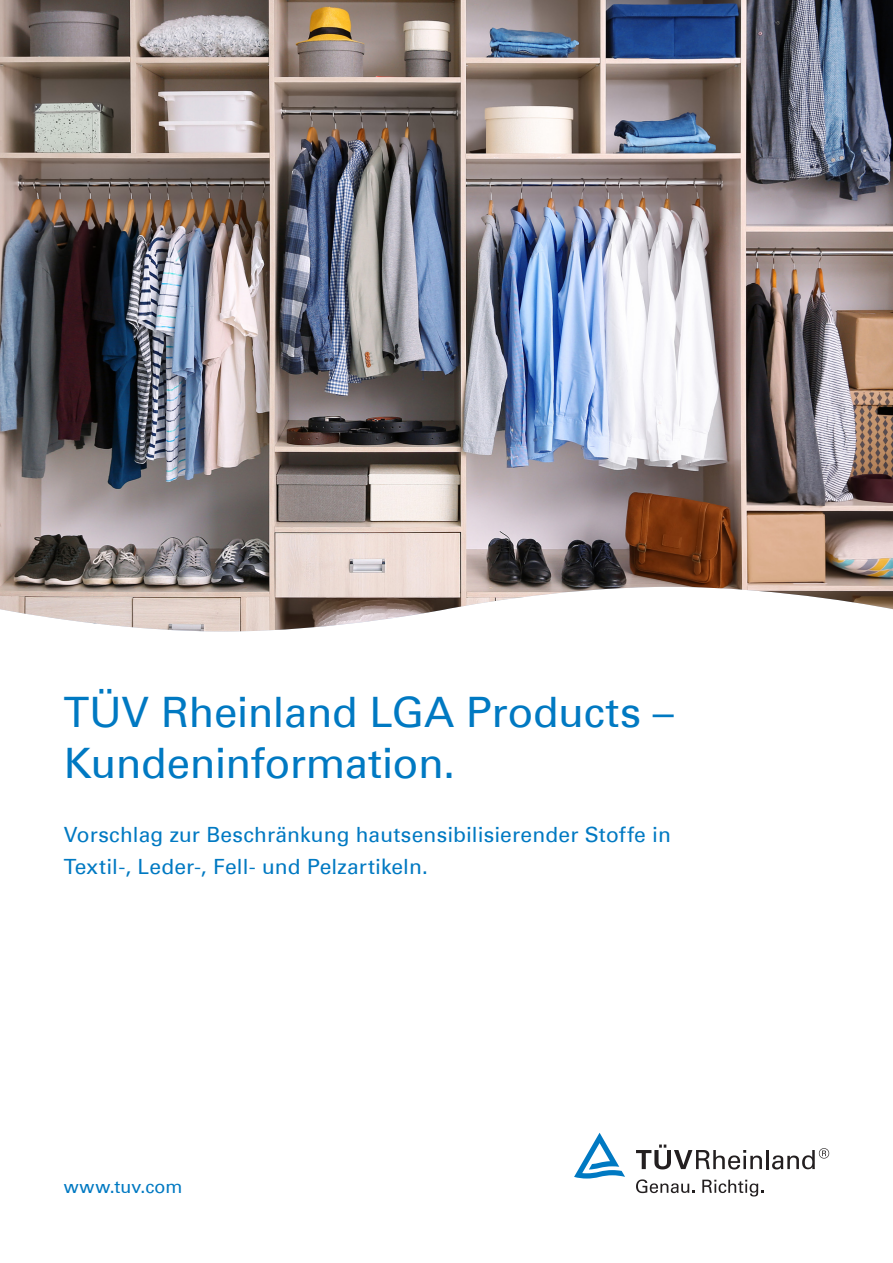
<style>
.page{position:relative;width:893px;height:1263px;background:#fff}
.page>*{position:absolute;margin:0;border:0;box-sizing:border-box;transform-origin:0 0}
.t1{font:42px/51px "Univers Com 55 Roman";letter-spacing:-.01em;color:#0079c2}
.t2{font:21px/32px "Univers Com 55 Roman";letter-spacing:.005em;color:#0079c2}
.t3{font:18px "Univers Com 55 Roman";letter-spacing:.01em;color:#0079c2}
</style>
<div class="page">
<svg style="left:636px;top:1144px;width:126px;height:25px"></svg>
<hr style="left:766px;top:1150px;width:3px;height:19px;background:#231f20">
<svg style="left:772px;top:1148px;width:57px;height:21px"></svg>
<svg style="left:636px;top:1179px;width:58px;height:14px"></svg>
<svg style="left:702px;top:1180px;width:61px;height:16px"></svg>
<svg style="left:574px;top:1133px;width:51px;height:45px"></svg>
<img style="left:0;top:0;width:893px;height:631px">
<h1 class="t1" style="left:64px;top:687px;width:611px">TÜV Rheinland LGA Products –<br>Kundeninformation.</h1>
<p class="t2" style="left:64px;top:818px;width:608px">Vorschlag zur Beschränkung hautsensibilisierender Stoffe in<br>Textil-, Leder-, Fell- und Pelzartikeln.</p>
<p class="t3" style="left:64px;top:1175px;width:120px">www.tuv.com</p>
</div>
